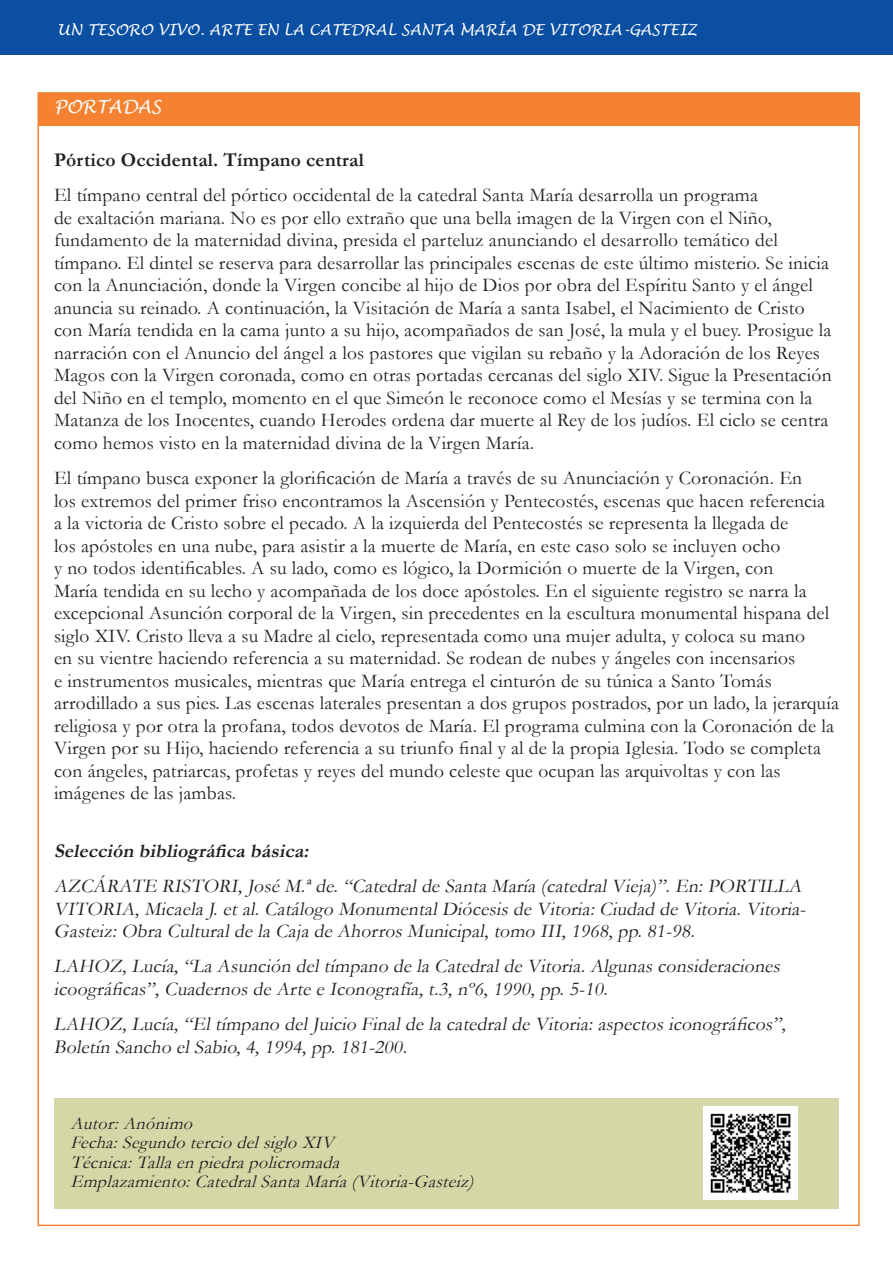
<style>
.page{position:relative;width:893px;height:1263px;background:#fff}
.page>*{position:absolute;margin:0;border:0;box-sizing:border-box;transform-origin:0 0}
.t1{font:19.5px/22.5px "Garamond";letter-spacing:.01em;color:#231f20}
.t2{font:italic 19.5px/22.5px "Garamond";color:#231f20}
.t3{font:700 19.5px "Garamond";letter-spacing:.01em;color:#231f20}
.t4{font:italic 700 19.5px "Garamond";color:#231f20}
.t5{font:italic 18px/19.5px "Garamond";color:#231f20}
.t6{font:italic 18px "Lucida Handwriting";color:#fff}
.t7{font:italic 15px "Lucida Handwriting";color:#fff}
</style>
<div class="page">
<div style="left:0;top:0;width:893px;height:54px;background:#0a4fa2"></div>
<div style="left:39px;top:93px;width:820px;height:33px;background:#f48232"></div>
<div style="left:54px;top:1098px;width:785px;height:111px;background:#d4d8a6"></div>
<img style="left:704px;top:1106px;width:93px;height:93px">
<p class="t7" style="left:57px;top:20px;width:641px">UN TESORO VIVO. ARTE EN LA CATEDRAL SANTA MARÍA DE VITORIA-GASTEIZ</p>
<p class="t6" style="left:54px;top:96px;width:109px">PORTADAS</p>
<p class="t3" style="left:54px;top:147px;width:311px">Pórtico Occidental. Tímpano central</p>
<p class="t1" style="left:54px;top:183px;width:779px">El tímpano central del pórtico occidental de la catedral Santa María desarrolla un programa<br>de exaltación mariana. No es por ello extraño que una bella imagen de la Virgen con el Niño, fundamento de la maternidad divina, presida el parteluz anunciando el desarrollo temático del tímpano. El dintel se reserva para desarrollar las principales escenas de este último misterio. Se inicia con la Anunciación, donde la Virgen concibe al hijo de Dios por obra del Espíritu Santo y el ángel anuncia su reinado. A continuación, la Visitación de María a santa Isabel, el Nacimiento de Cristo con María tendida en la cama junto a su hijo, acompañados de san José, la mula y el buey. Prosigue la narración con el Anuncio del ángel a los pastores que vigilan su rebaño y la Adoración de los Reyes Magos con la Virgen coronada, como en otras portadas cercanas del siglo XIV. Sigue la Presentación del Niño en el templo, momento en el que Simeón le reconoce como el Mesías y se termina con la Matanza de los Inocentes, cuando Herodes ordena dar muerte al Rey de los judíos. El ciclo se centra como hemos visto en la maternidad divina de la Virgen María.</p>
<p class="t1" style="left:54px;top:466px;width:786px">El tímpano busca exponer la glorificación de María a través de su Anunciación y Coronación. En<br>los extremos del primer friso encontramos la Ascensión y Pentecostés, escenas que hacen referencia<br>a la victoria de Cristo sobre el pecado. A la izquierda del Pentecostés se representa la llegada de<br>los apóstoles en una nube, para asistir a la muerte de María, en este caso solo se incluyen ocho<br>y no todos identificables. A su lado, como es lógico, la Dormición o muerte de la Virgen, con<br>María tendida en su lecho y acompañada de los doce apóstoles. En el siguiente registro se narra la excepcional Asunción corporal de la Virgen, sin precedentes en la escultura monumental hispana del siglo XIV. Cristo lleva a su Madre al cielo, representada como una mujer adulta, y coloca su mano<br>en su vientre haciendo referencia a su maternidad. Se rodean de nubes y ángeles con incensarios<br>e instrumentos musicales, mientras que María entrega el cinturón de su túnica a Santo Tomás arrodillado a sus pies. Las escenas laterales presentan a dos grupos postrados, por un lado, la jerarquía religiosa y por otra la profana, todos devotos de María. El programa culmina con la Coronación de la Virgen por su Hijo, haciendo referencia a su triunfo final y al de la propia Iglesia. Todo se completa con ángeles, patriarcas, profetas y reyes del mundo celeste que ocupan las arquivoltas y con las imágenes de las jambas.</p>
<p class="t4" style="left:54px;top:837px;width:261px">Selección bibliográfica básica:</p>
<p class="t2" style="left:54px;top:874px;width:758px">AZCÁRATE RISTORI,José M.ªde. “Catedralde Santa María (catedralVieja) ”.En:PORTILLA<br>VITORIA,Micaela J.etal.Catálogo MonumentalDiócesisde Vitoria:Ciudad de Vitoria.Vitoria-<br>Gasteiz:Obra Culturalde la Caja de AhorrosMunicipal,tomo III,1968,pp.81-98.</p>
<p class="t2" style="left:54px;top:954px;width:732px">LAHOZ,Lucía,“La Asunción deltímpano de la Catedralde Vitoria.Algunasconsideraciones icoográficas”,Cuadernosde Arte e Iconografía,t.3,nº6,1990,pp.5-10.</p>
<p class="t2" style="left:54px;top:1012px;width:738px">LAHOZ,Lucía,“Eltímpano delJuicio Finalde la catedralde Vitoria:aspectosiconográficos”,<br>Boletín Sancho elSabio,4,1994,pp.181-200.</p>
<p class="t5" style="left:71px;top:1113px;width:405px">Autor:Anónimo<br>Fecha:SegundoterciodelsigloXIV Técnica:Tallaenpiedrapolicromada Emplazamiento:CatedralSantaMaría(Vitoria-Gasteiz)</p>
</div>
